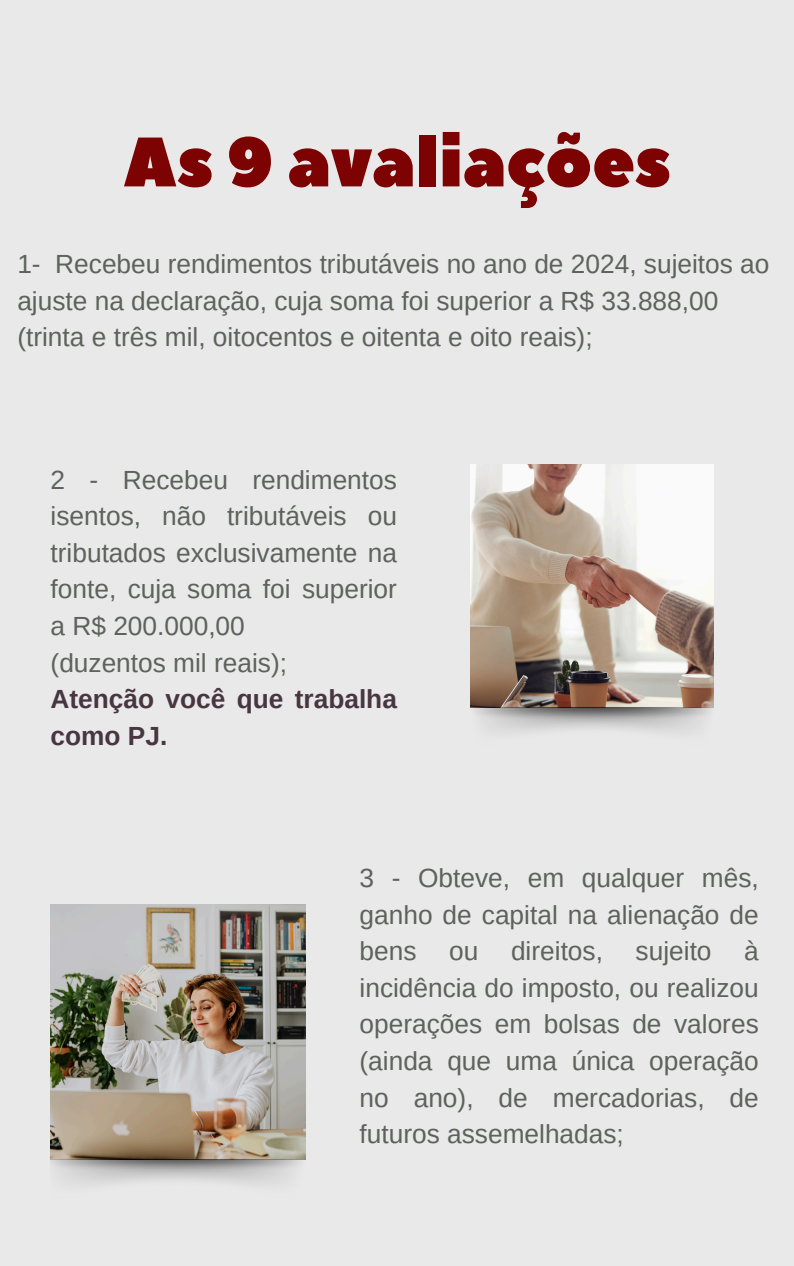
<style>
.page{position:relative;width:794px;height:1266px;background:#fff}
.page>*{position:absolute;margin:0;border:0;box-sizing:border-box;transform-origin:0 0}
.t1{font:69.75px "Peace Sans";color:#7d0303}
.t2{font:26.25px/36.6px "Arimo";color:#5d625b;text-align:justify}
.t3{font:700 26.25px/36.6px "Arimo";color:#48363f}
</style>
<div class="page">
<div style="left:0;top:0;width:793px;height:1266px;background:#e9e9e9"></div>
<img style="left:51px;top:904px;width:254px;height:280px">
<img style="left:470px;top:464px;width:244px;height:268px">
<p class="t1" style="left:123px;top:116px;width:548px">As 9 avaliações</p>
<h1 class="t2" style="left:17px;top:246px;width:753px;text-align:left">1- Recebeu rendimentos tributáveis no ano de 2024, sujeitos ao ajuste na declaração, cuja soma foi superior a R$ 33.888,00 (trinta e três mil, oitocentos e oitenta e oito reais);</h1>
<p class="t2" style="left:51px;top:461px;width:348px">2 - Recebeu rendimentos isentos, não tributáveis ou tributados exclusivamente na fonte, cuja soma foi superior a R$ 200.000,00</p>
<p class="t2" style="left:51px;top:644px;width:238px">(duzentos mil reais);</p>
<p class="t3" style="left:51px;top:681px;width:348px">Atenção você que trabalha como PJ.</p>
<p class="t2" style="left:359px;top:859px;width:400px">3 - Obteve, em qualquer mês, ganho de capital na alienação de bens ou direitos, sujeito à incidência do imposto, ou realizou operações em bolsas de valores (ainda que uma única operação no ano), de mercadorias, de futuros assemelhadas;</p>
</div>
